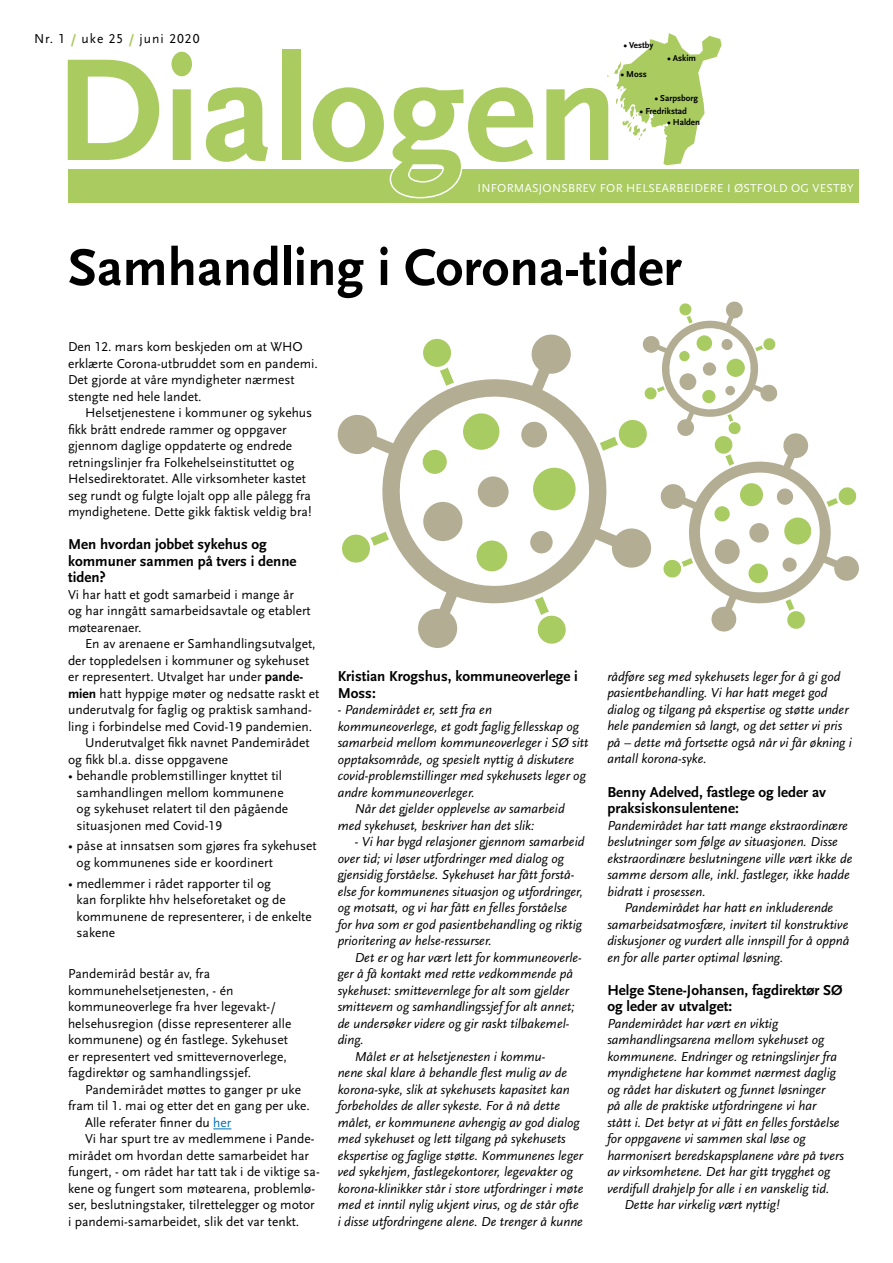
<style>
.page{position:relative;width:893px;height:1263px;background:#fff}
.page>*{position:absolute;margin:0;border:0;box-sizing:border-box;transform-origin:0 0}
.t1{font:700 151.95px "Scala Sans";color:#a9cb60}
.t2{font:700 54px "Scala Sans";color:#000}
.t3{font:700 15px/16.5px "Scala Sans LF";color:#000}
.t4{font:italic 13.5px/16.5px "Scala Sans LF";color:#000}
.t5{font:13.5px/16.5px "Scala Sans LF";color:#000}
.t6{font:13.5px "Scala Sans LF";letter-spacing:.075em;color:#000}
.t7{font:12px "Scala Sans LF";letter-spacing:.02em;color:#fff}
.t8{font:700 9px "Scala Sans";color:#000}
.s1{font-weight:700;color:#a9cb60}
.s2{color:#fff}
.s3{font-weight:700}
.s4{color:#0070ba}
</style>
<div class="page">
<div style="left:68px;top:170px;width:791px;height:32px;background:#a9cb60"></div>
<svg style="left:607px;top:33px;width:115px;height:132px"></svg>
<svg style="left:213px;top:1128px;width:18px;height:1px"></svg>
<svg style="left:337px;top:334px;width:263px;height:314px"></svg>
<div style="left:423px;top:502px;width:39px;height:39px;background:#b3ad94;border-radius:50%"></div>
<svg style="left:521px;top:422px;width:26px;height:26px"></svg>
<svg style="left:478px;top:476px;width:31px;height:31px"></svg>
<div style="left:530px;top:531px;width:23px;height:22px;background:#b3ad94;border-radius:50%"></div>
<svg style="left:535px;top:597px;width:33px;height:48px"></svg>
<svg style="left:340px;top:532px;width:49px;height:32px"></svg>
<svg style="left:421px;top:337px;width:33px;height:49px"></svg>
<svg style="left:533px;top:468px;width:43px;height:42px"></svg>
<div style="left:476px;top:540px;width:31px;height:31px;background:#a8cc61;border-radius:50%"></div>
<div style="left:463px;top:413px;width:36px;height:37px;background:#a8cc61;border-radius:50%"></div>
<svg style="left:423px;top:450px;width:24px;height:24px"></svg>
<svg style="left:600px;top:301px;width:259px;height:331px"></svg>
<p class="t6" style="left:34px;top:32px;width:167px">Nr. 1 <span class="s1">/</span> uke 25 <span class="s1">/</span> juni 2020</p>
<h1 class="t1" style="left:55px;top:29px;width:565px">Dialo<span class="s2">g</span>en</h1>
<p class="t8" style="left:624px;top:40px;width:31px">• Vestby</p>
<p class="t8" style="left:667px;top:53px;width:30px">• Askim</p>
<p class="t8" style="left:621px;top:69px;width:28px">• Moss</p>
<p class="t8" style="left:655px;top:93px;width:45px">• Sarpsborg</p>
<p class="t8" style="left:667px;top:117px;width:34px">• Halden</p>
<p class="t8" style="left:640px;top:106px;width:48px">• Fredrikstad</p>
<p class="t7" style="left:478px;top:182px;width:378px">INFORMASJONSBREV FOR HELSEARBEIDERE I ØSTFOLD OG VESTBY</p>
<h2 class="t2" style="left:68px;top:238px;width:615px">Samhandling i Corona-tider</h2>
<p class="t5" style="left:68px;top:339px;width:251px">Den 12. mars kom beskjeden om at WHO erklærte Corona-utbruddet som en pandemi.<br>Det gjorde at våre myndigheter nærmest stengte ned hele landet.</p>
<p class="t5" style="left:68px;top:405px;width:246px;text-indent:17px">Helsetjenestene i kommuner og sykehus fikk brått endrede rammer og oppgaver gjennom daglige oppdaterte og endrede retningslinjer fra Folkehelseinstituttet og Helsedirektoratet. Alle virksomheter kastet seg rundt og fulgte lojalt opp alle pålegg fra myndighetene. Dette gikk faktisk veldig bra!</p>
<p class="t3" style="left:68px;top:536px;width:230px">Men hvordan jobbet sykehus og kommuner sammen på tvers i denne tiden?</p>
<p class="t5" style="left:68px;top:586px;width:244px">Vi har hatt et godt samarbeid i mange år og har inngått samarbeidsavtale og etablert møtearenaer.</p>
<p class="t5" style="left:85px;top:636px;width:232px">En av arenaene er Samhandlingsutvalget,</p>
<p class="t5" style="left:68px;top:652px;width:243px">der toppledelsen i kommuner og sykehuset</p>
<p class="t5" style="left:68px;top:669px;width:237px">er representert. Utvalget har under <span class="s3">pande-</span></p>
<p class="t5" style="left:68px;top:685px;width:253px"><span class="s3">mien</span> hatt hyppige møter og nedsatte raskt et</p>
<p class="t5" style="left:68px;top:702px;width:245px">underutvalg for faglig og praktisk samhand-</p>
<p class="t5" style="left:68px;top:718px;width:246px">ling i forbindelse med Covid-19 pandemien.</p>
<p class="t5" style="left:85px;top:735px;width:226px">Underutvalget fikk navnet Pandemirådet</p>
<p class="t5" style="left:68px;top:751px;width:162px">og fikk bl.a. disse oppgavene</p>
<p class="t5" style="left:77px;top:768px;width:213px;text-indent:-9px">• behandle problemstillinger knyttet til samhandlingen mellom kommunene og sykehuset relatert til den pågående situasjonen med Covid-19</p>
<p class="t5" style="left:77px;top:838px;width:242px;text-indent:-9px">• påse at innsatsen som gjøres fra sykehuset og kommunenes side er koordinert</p>
<p class="t5" style="left:77px;top:875px;width:237px;text-indent:-9px">• medlemmer i rådet rapporter til og<br>kan forplikte hhv helseforetaket og de kommunene de representerer, i de enkelte sakene</p>
<p class="t5" style="left:68px;top:966px;width:225px">Pandemiråd består av, fra kommunehelsetjenesten, - én kommuneoverlege fra hver legevakt-/ helsehusregion (disse representerer alle kommunene) og én fastlege. Sykehuset er representert ved smittevernoverlege, fagdirektør og samhandlingssjef.</p>
<p class="t5" style="left:85px;top:1081px;width:218px">Pandemirådet møttes to ganger pr uke</p>
<p class="t5" style="left:68px;top:1098px;width:243px">fram til 1. mai og etter det en gang per uke.</p>
<p class="t5" style="left:85px;top:1114px;width:148px">Alle referater finner du <span class="s4">her</span></p>
<p class="t5" style="left:85px;top:1131px;width:231px">Vi har spurt tre av medlemmene i Pande-</p>
<p class="t5" style="left:68px;top:1147px;width:243px">mirådet om hvordan dette samarbeidet har</p>
<p class="t5" style="left:68px;top:1164px;width:253px">fungert, - om rådet har tatt tak i de viktige sa-</p>
<p class="t5" style="left:68px;top:1180px;width:249px">kene og fungert som møtearena, problemlø-</p>
<p class="t5" style="left:68px;top:1197px;width:248px">ser, beslutningstaker, tilrettelegger og motor</p>
<p class="t5" style="left:68px;top:1213px;width:233px">i pandemi-samarbeidet, slik det var tenkt.</p>
<p class="t3" style="left:338px;top:668px;width:242px">Kristian Krogshus, kommuneoverlege i<br>Moss:</p>
<p class="t4" style="left:338px;top:702px;width:156px">- Pandemirådet er, sett fra en</p>
<p class="t4" style="left:338px;top:718px;width:243px">kommuneoverlege, et godt faglig fellesskap og</p>
<p class="t4" style="left:338px;top:735px;width:252px">samarbeid mellom kommuneoverleger i SØ sitt</p>
<p class="t4" style="left:338px;top:751px;width:238px">opptaksområde, og spesielt nyttig å diskutere</p>
<p class="t4" style="left:338px;top:768px;width:250px">covid-problemstillinger med sykehusets leger og</p>
<p class="t4" style="left:338px;top:784px;width:139px">andre kommuneoverleger.</p>
<p class="t4" style="left:355px;top:801px;width:211px">Når det gjelder opplevelse av samarbeid</p>
<p class="t4" style="left:338px;top:817px;width:198px">med sykehuset, beskriver han det slik:</p>
<p class="t4" style="left:338px;top:834px;width:248px;text-indent:17px">- Vi har bygd relasjoner gjennom samarbeid over tid; vi løser utfordringer med dialog og gjensidig forståelse. Sykehuset har fått forstå&shy;else for kommunenes situasjon og utfordringer, og motsatt, og vi har fått en felles forståelse for hva som er god pasientbehandling og riktig prioritering av helse-ressurser.</p>
<p class="t4" style="left:355px;top:949px;width:229px">Det er og har vært lett for kommuneoverle-</p>
<p class="t4" style="left:338px;top:966px;width:237px">ger å få kontakt med rette vedkommende på</p>
<p class="t4" style="left:338px;top:982px;width:233px">sykehuset: smittevernlege for alt som gjelder</p>
<p class="t4" style="left:338px;top:999px;width:239px">smittevern og samhandlingssjef for alt annet;</p>
<p class="t4" style="left:338px;top:1015px;width:233px">de undersøker videre og gir raskt tilbakemel-</p>
<p class="t4" style="left:338px;top:1032px;width:28px">ding.</p>
<p class="t4" style="left:355px;top:1048px;width:192px">Målet er at helsetjenesten i kommu-</p>
<p class="t4" style="left:338px;top:1065px;width:231px">nene skal klare å behandle flest mulig av de</p>
<p class="t4" style="left:338px;top:1081px;width:234px">korona-syke, slik at sykehusets kapasitet kan</p>
<p class="t4" style="left:338px;top:1098px;width:224px">forbeholdes de aller sykeste. For å nå dette</p>
<p class="t4" style="left:338px;top:1114px;width:244px">målet, er kommunene avhengig av god dialog</p>
<p class="t4" style="left:338px;top:1131px;width:230px">med sykehuset og lett tilgang på sykehusets</p>
<p class="t4" style="left:338px;top:1147px;width:247px">ekspertise og faglige støtte. Kommunenes leger</p>
<p class="t4" style="left:338px;top:1164px;width:237px">ved sykehjem, fastlegekontorer, legevakter og</p>
<p class="t4" style="left:338px;top:1180px;width:247px">korona-klinikker står i store utfordringer i møte</p>
<p class="t4" style="left:338px;top:1197px;width:243px">med et inntil nylig ukjent virus, og de står ofte</p>
<p class="t4" style="left:338px;top:1213px;width:247px">i disse utfordringene alene. De trenger å kunne</p>
<p class="t4" style="left:607px;top:669px;width:246px">rådføre seg med sykehusets leger for å gi god pasientbehandling. Vi har hatt meget god dialog og tilgang på ekspertise og støtte under hele pandemien så langt, og det setter vi pris på – dette må fortsette også når vi får økning i antall korona-syke.</p>
<p class="t3" style="left:607px;top:784px;width:220px">Benny Adelved, fastlege og leder av praksiskonsulentene:</p>
<p class="t4" style="left:607px;top:817px;width:247px">Pandemirådet har tatt mange ekstraordinære beslutninger som følge av situasjonen. Disse ekstraordinære beslutningene ville vært ikke de samme dersom alle, inkl. fastleger, ikke hadde bidratt i prosessen.</p>
<p class="t4" style="left:607px;top:900px;width:244px;text-indent:17px">Pandemirådet har hatt en inkluderende samarbeidsatmosfære, invitert til konstruktive diskusjoner og vurdert alle innspill for å oppnå en for alle parter optimal løsning.</p>
<p class="t3" style="left:607px;top:982px;width:237px">Helge Stene-Johansen, fagdirektør SØ og leder av utvalget:</p>
<p class="t4" style="left:607px;top:1015px;width:172px">Pandemirådet har vært en viktig</p>
<p class="t4" style="left:607px;top:1032px;width:218px">samhandlingsarena mellom sykehuset og</p>
<p class="t4" style="left:607px;top:1048px;width:231px">kommunene. Endringer og retningslinjer fra</p>
<p class="t4" style="left:607px;top:1065px;width:230px">myndighetene har kommet nærmest daglig</p>
<p class="t4" style="left:607px;top:1081px;width:219px">og rådet har diskutert og funnet løsninger</p>
<p class="t4" style="left:607px;top:1098px;width:210px">på alle de praktiske utfordringene vi har</p>
<p class="t4" style="left:607px;top:1114px;width:234px">stått i. Det betyr at vi fått en felles forståelse</p>
<p class="t4" style="left:607px;top:1131px;width:200px">for oppgavene vi sammen skal løse og</p>
<p class="t4" style="left:607px;top:1147px;width:238px">harmonisert beredskapsplanene våre på tvers</p>
<p class="t4" style="left:607px;top:1164px;width:225px">av virksomhetene. Det har gitt trygghet og</p>
<p class="t4" style="left:607px;top:1180px;width:224px">verdifull drahjelp for alle i en vanskelig tid.</p>
<p class="t4" style="left:624px;top:1197px;width:157px">Dette har virkelig vært nyttig!</p>
</div>
